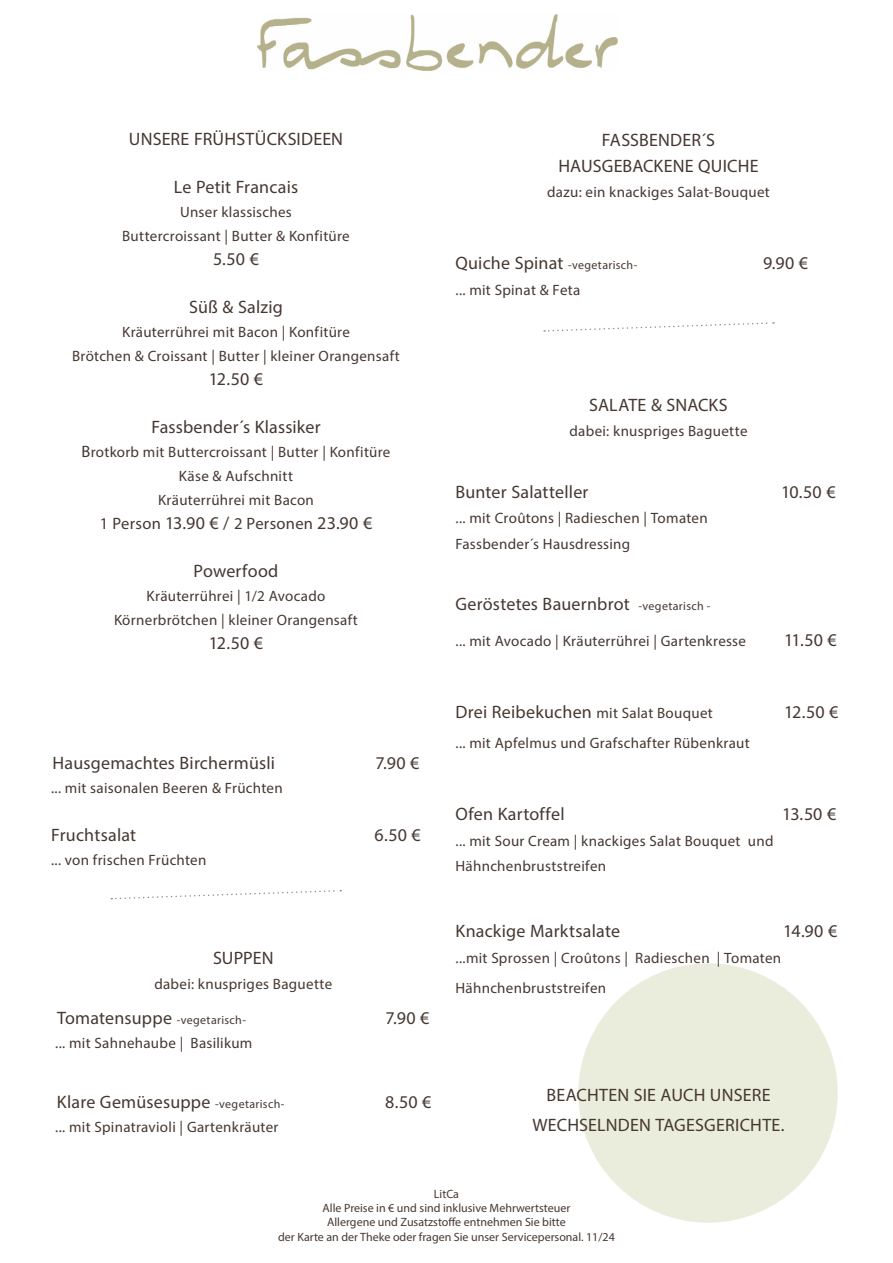
<style>
.page{position:relative;width:893px;height:1263px;background:#fff}
.page>*{position:absolute;margin:0;border:0;box-sizing:border-box;transform-origin:0 0}
.t1{font:18px "Myriad Pro";letter-spacing:.01em;color:#463831}
.t2{font:16.5px "Myriad Pro";letter-spacing:.02em;color:#463831}
.t3{font:15px "Myriad Pro";letter-spacing:.02em;color:#463831}
.t4{font:12px/14.4px "Myriad Pro";color:#463831;text-align:center}
.t5{font:12px "Myriad Pro";letter-spacing:.03em;color:#463831}
.s1{font-size:16.5px}
.s2{font-size:18px}
.s3{font-size:12px}
.s4{font-size:15px}
</style>
<div class="page">
<div style="left:578px;top:963px;width:260px;height:260px;background:#eaeddc;border-radius:50%"></div>
<svg style="left:111px;top:890px;width:230px;height:10px"></svg>
<svg style="left:544px;top:322px;width:230px;height:10px"></svg>
<img style="left:257px;top:15px;width:361px;height:55px">
<p class="t1" style="left:129px;top:128px;width:216px">UNSERE FRÜHSTÜCKSIDEEN</p>
<p class="t1" style="left:174px;top:176px;width:126px">Le Petit Francais</p>
<p class="t3" style="left:180px;top:203px;width:113px">Unser klassisches</p>
<p class="t3" style="left:122px;top:227px;width:229px">Buttercroissant | Butter &amp; Konfitüre</p>
<p class="t1" style="left:213px;top:248px;width:47px">5.50 €</p>
<p class="t1" style="left:189px;top:296px;width:95px">Süß &amp; Salzig</p>
<p class="t3" style="left:122px;top:323px;width:229px">Kräuterrührei mit Bacon | Konfitüre</p>
<p class="t3" style="left:72px;top:347px;width:329px">Brötchen &amp; Croissant | Butter | kleiner Orangensaft</p>
<p class="t1" style="left:209px;top:368px;width:56px">12.50 €</p>
<p class="t1" style="left:151px;top:416px;width:171px">Fassbender´s Klassiker</p>
<p class="t3" style="left:82px;top:443px;width:310px"><span class="s1">B</span>rotkorb mit Buttercroissant | Butter | Konfitüre</p>
<p class="t3" style="left:179px;top:467px;width:116px">Käse &amp; Aufschnitt</p>
<p class="t3" style="left:158px;top:491px;width:157px">Kräuterrührei mit Bacon</p>
<p class="t2" style="left:100px;top:513px;width:274px">1 Person <span class="s2">13.90 € /</span> 2 Personen <span class="s2">23.90 €</span></p>
<p class="t1" style="left:194px;top:560px;width:86px">Powerfood</p>
<p class="t3" style="left:146px;top:587px;width:181px">Kräuterrührei | 1/2 Avocado</p>
<p class="t3" style="left:114px;top:611px;width:245px">Körnerbrötchen | kleiner Orangensaft</p>
<p class="t1" style="left:209px;top:632px;width:56px">12.50 €</p>
<p class="t1" style="left:53px;top:752px;width:224px">Hausgemachtes Birchermüsli</p>
<p class="t1" style="left:376px;top:752px;width:45px">7.90 €</p>
<p class="t3" style="left:51px;top:779px;width:233px">... mit saisonalen Beeren &amp; Früchten</p>
<p class="t1" style="left:51px;top:824px;width:86px">Fruchtsalat</p>
<p class="t1" style="left:375px;top:824px;width:48px">6.50 €</p>
<p class="t3" style="left:51px;top:851px;width:157px">... von frischen Früchten</p>
<p class="t1" style="left:213px;top:947px;width:62px">SUPPEN</p>
<p class="t3" style="left:154px;top:975px;width:179px">dabei: knuspriges Baguette</p>
<p class="t5" style="left:57px;top:1012px;width:190px"><span class="s2">Tomatensuppe</span> -vegetarisch-</p>
<p class="t1" style="left:386px;top:1007px;width:45px">7.90 €</p>
<p class="t3" style="left:55px;top:1034px;width:199px">... mit Sahnehaube | Basilikum</p>
<p class="t1" style="left:57px;top:1091px;width:229px">Klare Gemüsesuppe <span class="s3">-vegetarisch-</span></p>
<p class="t1" style="left:385px;top:1091px;width:48px">8.50 €</p>
<p class="t3" style="left:55px;top:1118px;width:225px">... mit Spinatravioli | Gartenkräuter</p>
<p class="t1" style="left:602px;top:129px;width:115px">FASSBENDER´S</p>
<p class="t1" style="left:558px;top:155px;width:202px">HAUSGEBACKENE QUICHE</p>
<p class="t3" style="left:547px;top:183px;width:224px">dazu: ein knackiges Salat-Bouquet</p>
<p class="t5" style="left:455px;top:258px;width:183px"><span class="s2">Quiche Spinat</span> -vegetarisch-</p>
<p class="t1" style="left:763px;top:252px;width:47px">9.90 €</p>
<p class="t3" style="left:455px;top:281px;width:127px">... mit Spinat &amp; Feta</p>
<p class="t1" style="left:589px;top:394px;width:140px">SALATE &amp; SNACKS</p>
<p class="t3" style="left:570px;top:422px;width:179px">dabei: knuspriges Baguette</p>
<p class="t1" style="left:455px;top:481px;width:135px">Bunter Salatteller</p>
<p class="t1" style="left:781px;top:481px;width:56px">10.50 €</p>
<p class="t3" style="left:455px;top:509px;width:254px">... mit Croûtons | Radieschen | Tomaten</p>
<p class="t3" style="left:455px;top:535px;width:176px">Fassbender´s Hausdressing</p>
<p class="t1" style="left:455px;top:593px;width:256px">Geröstetes Bauernbrot <span class="s3">-vegetarisch -</span></p>
<p class="t3" style="left:455px;top:632px;width:292px">... mit Avocado | Kräuterrührei | Gartenkresse</p>
<p class="t1" style="left:784px;top:629px;width:54px">11.50 €</p>
<p class="t1" style="left:455px;top:701px;width:259px">Drei Reibekuchen <span class="s4">mit Salat Bouquet</span></p>
<p class="t1" style="left:784px;top:701px;width:56px">12.50 €</p>
<p class="t3" style="left:455px;top:734px;width:296px">... mit Apfelmus und Grafschafter Rübenkraut</p>
<p class="t1" style="left:455px;top:803px;width:111px">Ofen Kartoffel</p>
<p class="t1" style="left:782px;top:803px;width:56px">13.50 €</p>
<p class="t3" style="left:455px;top:832px;width:319px">... mit Sour Cream | knackiges Salat Bouquet und</p>
<p class="t3" style="left:455px;top:857px;width:152px">Hähnchenbruststreifen</p>
<p class="t1" style="left:455px;top:920px;width:166px">Knackige Marktsalate</p>
<p class="t1" style="left:783px;top:920px;width:56px">14.90 €</p>
<p class="t3" style="left:455px;top:949px;width:327px">...mit Sprossen | Croûtons | Radieschen | Tomaten</p>
<p class="t3" style="left:455px;top:979px;width:152px">Hähnchenbruststreifen</p>
<p class="t1" style="left:546px;top:1084px;width:226px">BEACHTEN SIE AUCH UNSERE</p>
<p class="t1" style="left:532px;top:1114px;width:254px">WECHSELNDEN TAGESGERICHTE.</p>
<p class="t4" style="left:278px;top:1186px;width:338px">LitCa<br>Alle Preise in € und sind inklusive Mehrwertsteuer<br>Allergene und Zusatzstoffe entnehmen Sie bitte<br>der Karte an der Theke oder fragen Sie unser Servicepersonal. 11/24</p>
</div>
